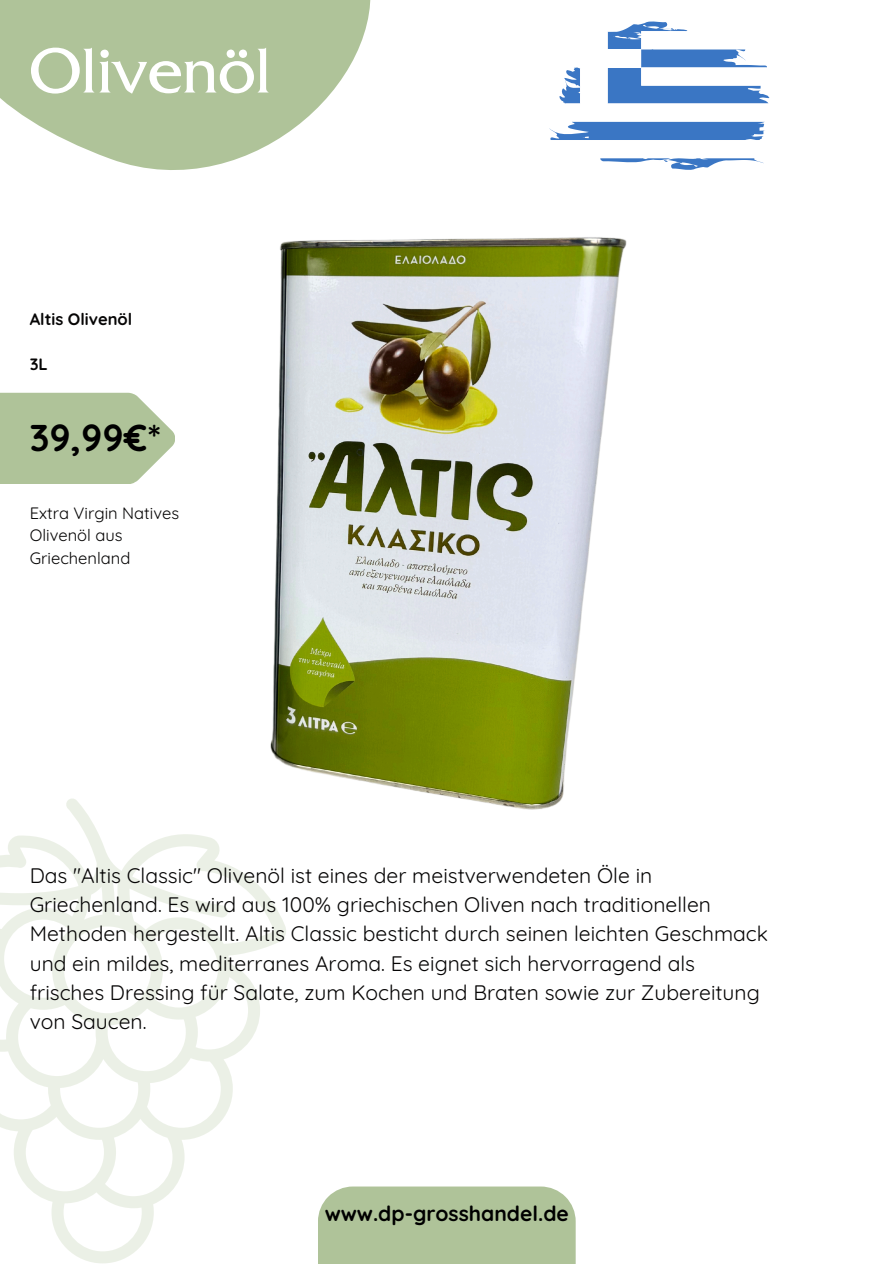
<style>
.page{position:relative;width:894px;height:1264px;background:#fff}
.page>*{position:absolute;margin:0;border:0;box-sizing:border-box;transform-origin:0 0}
.t1{font:66.45px "Friz Quadrata Std";color:#fff}
.t2{font:700 37.5px "Quicksand";color:#000}
.t3{font:21px/29.2px "Quicksand";color:#060505}
.t4{font:700 21px "Quicksand";color:#000}
.t5{font:16.5px/22.5px "Quicksand";color:#060505}
.t6{font:700 16.5px "Quicksand";color:#060505}
</style>
<div class="page">
<div style="left:318px;top:1186px;width:257px;height:77px;background:#afc399"></div>
<svg style="left:0;top:393px;width:175px;height:91px;background:#b7c9a3"></svg>
<svg style="left:0;top:798px;width:286px;height:465px"></svg>
<svg style="left:0;top:0;width:370px;height:170px;fill:#afc399"></svg>
<svg style="left:549px;top:21px;width:221px;height:149px"></svg>
<img style="left:261px;top:237px;width:366px;height:591px">
<p class="t1" style="left:29px;top:48px;width:243px">Olivenöl</p>
<p class="t6" style="left:30px;top:308px;width:104px">Altis Olivenöl</p>
<p class="t6" style="left:30px;top:353px;width:20px">3L</p>
<h6 class="t2" style="left:29px;top:413px;width:133px">39,99€*</h6>
<h5 class="t5" style="left:30px;top:501px;width:151px">Extra Virgin Natives<br>Olivenöl aus<br>Griechenland</h5>
<h2 class="t3" style="left:30px;top:860px;width:739px">Das "Altis Classic" Olivenöl ist eines der meistverwendeten Öle in Griechenland. Es wird aus 100% griechischen Oliven nach traditionellen Methoden hergestellt. Altis Classic besticht durch seinen leichten Geschmack und ein mildes, mediterranes Aroma. Es eignet sich hervorragend als frisches Dressing für Salate, zum Kochen und Braten sowie zur Zubereitung von Saucen.</h2>
<h1 class="t4" style="left:324px;top:1199px;width:246px">www.dp-grosshandel.de</h1>
</div>
